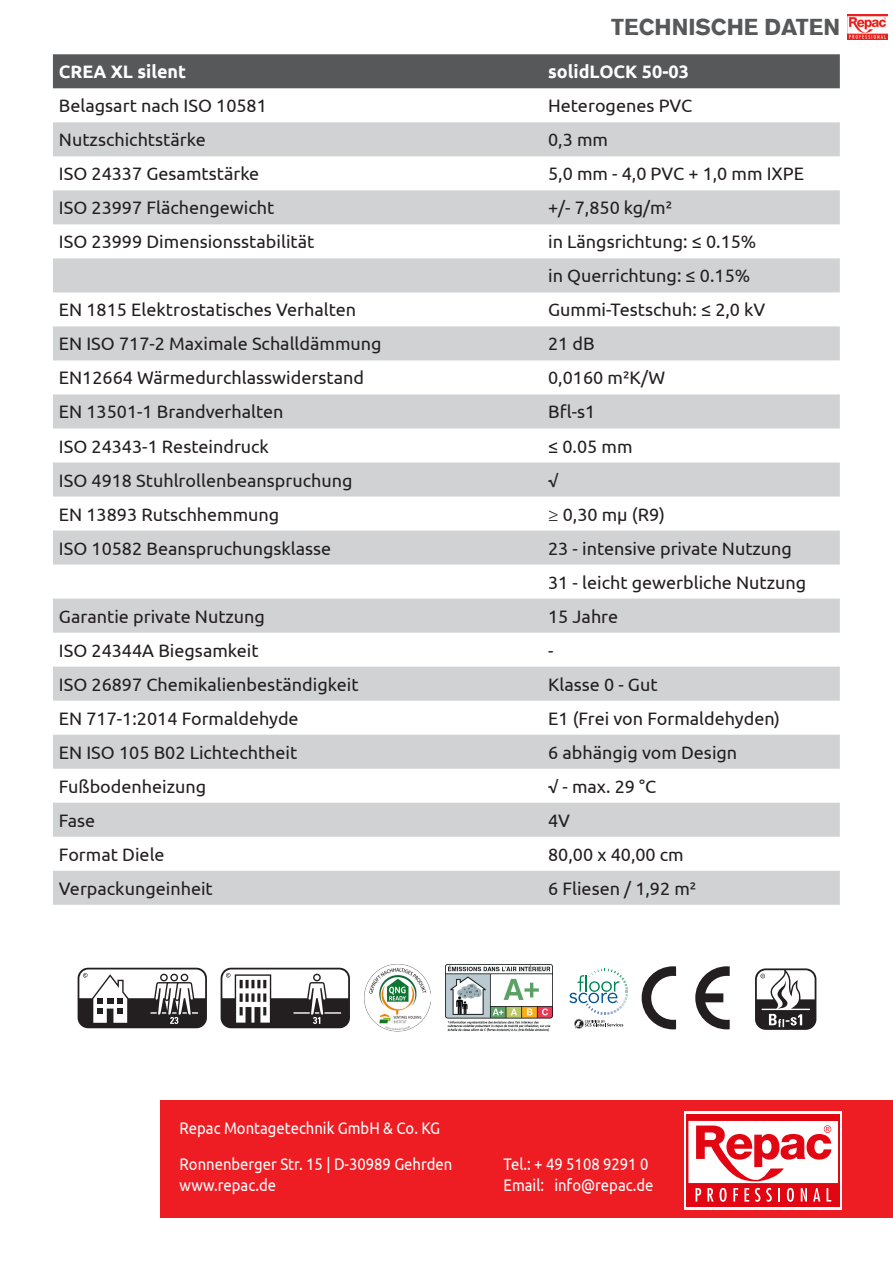
<style>
.page{position:relative;width:893px;height:1263px;background:#fff}
.page>*{position:absolute;margin:0;border:0;box-sizing:border-box;transform-origin:0 0}
.t1{font:900 22.5px "Akzidenz Grotesk";color:#57585a}
.t2{font:18px "Ubuntu";color:#231f20}
.t3{font:700 18px "Ubuntu";color:#fff}
.t4{font:16.8px "Ubuntu";color:#fff;scale:.88 1}
.s1{font-family:"Minion Pro"}
</style>
<div class="page">
<img style="left:847px;top:15px;width:41px;height:25px">
<svg style="left:221px;top:968px;width:129px;height:60px"></svg>
<svg style="left:78px;top:968px;width:129px;height:60px"></svg>
<svg style="left:642px;top:966px;width:34px;height:63px"></svg>
<svg style="left:695px;top:966px;width:35px;height:63px"></svg>
<img style="left:445px;top:964px;width:108px;height:68px">
<svg style="left:755px;top:968px;width:61px;height:62px"></svg>
<svg style="left:569px;top:968px;width:59px;height:60px"></svg>
<div style="left:53px;top:54px;width:787px;height:34px;background:#57585a"></div>
<div style="left:53px;top:122px;width:787px;height:34px;background:#d1d2d4"></div>
<div style="left:53px;top:190px;width:787px;height:34px;background:#d1d2d4"></div>
<div style="left:53px;top:258px;width:787px;height:34px;background:#d1d2d4"></div>
<div style="left:53px;top:326px;width:787px;height:34px;background:#d1d2d4"></div>
<div style="left:53px;top:394px;width:787px;height:34px;background:#d1d2d4"></div>
<div style="left:53px;top:462px;width:787px;height:34px;background:#d1d2d4"></div>
<div style="left:53px;top:531px;width:787px;height:34px;background:#d1d2d4"></div>
<div style="left:53px;top:599px;width:787px;height:34px;background:#d1d2d4"></div>
<div style="left:53px;top:667px;width:787px;height:34px;background:#d1d2d4"></div>
<div style="left:53px;top:735px;width:787px;height:34px;background:#d1d2d4"></div>
<div style="left:53px;top:803px;width:787px;height:34px;background:#d1d2d4"></div>
<div style="left:53px;top:871px;width:787px;height:34px;background:#d1d2d4"></div>
<div style="left:160px;top:1100px;width:733px;height:118px;background:#ee1d23"></div>
<div style="left:685px;top:1111px;width:157px;height:99px;background:#fff"></div>
<div style="left:687px;top:1114px;width:153px;height:93px;background:#e20613"></div>
<div style="left:688px;top:1121px;width:150px;height:62px;background:#fff"></div>
<svg style="left:695px;top:1188px;width:6px;height:13px"></svg>
<svg style="left:707px;top:1188px;width:19px;height:14px"></svg>
<svg style="left:733px;top:1188px;width:5px;height:13px"></svg>
<svg style="left:744px;top:1188px;width:5px;height:13px"></svg>
<svg style="left:755px;top:1188px;width:5px;height:14px"></svg>
<svg style="left:766px;top:1188px;width:6px;height:14px"></svg>
<svg style="left:778px;top:1188px;width:2px;height:13px"></svg>
<svg style="left:787px;top:1188px;width:7px;height:14px"></svg>
<svg style="left:801px;top:1188px;width:6px;height:13px"></svg>
<svg style="left:813px;top:1188px;width:7px;height:13px"></svg>
<svg style="left:826px;top:1188px;width:5px;height:13px"></svg>
<svg style="left:696px;top:1125px;width:135px;height:56px"></svg>
<img style="left:364px;top:964px;width:66px;height:68px">
<p class="t1" style="left:611px;top:14px;width:230px">TECHNISCHE DATEN</p>
<p class="t3" style="left:59px;top:61px;width:129px">CREA XL silent</p>
<p class="t3" style="left:548px;top:61px;width:142px">solidLOCK 50-03</p>
<p class="t2" style="left:59px;top:95px;width:209px">Belagsart nach ISO 10581</p>
<p class="t2" style="left:548px;top:95px;width:146px">Heterogenes PVC</p>
<p class="t2" style="left:59px;top:129px;width:148px">Nutzschichtstärke</p>
<p class="t2" style="left:548px;top:129px;width:61px">0,3 mm</p>
<p class="t2" style="left:59px;top:163px;width:202px">ISO 24337 Gesamtstärke</p>
<p class="t2" style="left:548px;top:163px;width:258px">5,0 mm - 4,0 PVC + 1,0 mm IXPE</p>
<p class="t2" style="left:59px;top:197px;width:217px">ISO 23997 Flächengewicht</p>
<p class="t2" style="left:548px;top:197px;width:125px">+/- 7,850 kg/m²</p>
<p class="t2" style="left:59px;top:231px;width:257px">ISO 23999 Dimensionsstabilität</p>
<p class="t2" style="left:548px;top:231px;width:210px">in Längsrichtung: ≤ 0.15%</p>
<p class="t2" style="left:548px;top:265px;width:204px">in Querrichtung: ≤ 0.15%</p>
<p class="t2" style="left:59px;top:299px;width:299px">EN 1815 Elektrostatisches Verhalten</p>
<p class="t2" style="left:548px;top:299px;width:219px">Gummi-Testschuh: ≤ 2,0 kV</p>
<p class="t2" style="left:59px;top:333px;width:324px">EN ISO 717-2 Maximale Schalldämmung</p>
<p class="t2" style="left:548px;top:333px;width:48px">21 dB</p>
<p class="t2" style="left:59px;top:367px;width:307px">EN12664 Wärmedurchlasswiderstand</p>
<p class="t2" style="left:548px;top:367px;width:118px">0,0160 m²K/W</p>
<p class="t2" style="left:59px;top:401px;width:226px">EN 13501-1 Brandverhalten</p>
<p class="t2" style="left:548px;top:401px;width:49px">Bfl-s1</p>
<p class="t2" style="left:59px;top:435px;width:212px">ISO 24343-1 Resteindruck</p>
<p class="t2" style="left:548px;top:435px;width:86px">≤ 0.05 mm</p>
<p class="t2" style="left:59px;top:469px;width:295px">ISO 4918 Stuhlrollenbeanspruchung</p>
<p class="t2" style="left:548px;top:469px;width:12px">√</p>
<p class="t2" style="left:59px;top:503px;width:222px">EN 13893 Rutschhemmung</p>
<p class="t2" style="left:548px;top:503px;width:118px"><span class="s1">≥</span> 0,30 mμ (R9)</p>
<p class="t2" style="left:59px;top:537px;width:274px">ISO 10582 Beanspruchungsklasse</p>
<p class="t2" style="left:548px;top:537px;width:245px">23 - intensive private Nutzung</p>
<p class="t2" style="left:548px;top:571px;width:259px">31 - leicht gewerbliche Nutzung</p>
<p class="t2" style="left:59px;top:605px;width:207px">Garantie private Nutzung</p>
<p class="t2" style="left:548px;top:605px;width:72px">15 Jahre</p>
<p class="t2" style="left:59px;top:639px;width:201px">ISO 24344A Biegsamkeit</p>
<p class="t2" style="left:548px;top:639px;width:7px">-</p>
<p class="t2" style="left:59px;top:673px;width:301px">ISO 26897 Chemikalienbeständigkeit</p>
<p class="t2" style="left:548px;top:673px;width:111px">Klasse 0 - Gut</p>
<p class="t2" style="left:59px;top:707px;width:241px">EN 717-1:2014 Formaldehyde</p>
<p class="t2" style="left:548px;top:707px;width:233px">E1 (Frei von Formaldehyden)</p>
<p class="t2" style="left:59px;top:741px;width:240px">EN ISO 105 B02 Lichtechtheit</p>
<p class="t2" style="left:548px;top:741px;width:191px">6 abhängig vom Design</p>
<p class="t2" style="left:59px;top:775px;width:149px">Fußbodenheizung</p>
<p class="t2" style="left:548px;top:775px;width:110px">√ - max. 29 °C</p>
<p class="t2" style="left:59px;top:809px;width:38px">Fase</p>
<p class="t2" style="left:548px;top:809px;width:23px">4V</p>
<p class="t2" style="left:59px;top:843px;width:107px">Format Diele</p>
<p class="t2" style="left:548px;top:843px;width:137px">80,00 x 40,00 cm</p>
<p class="t2" style="left:59px;top:877px;width:155px">Verpackungeinheit</p>
<p class="t2" style="left:548px;top:877px;width:150px">6 Fliesen / 1,92 m²</p>
<p class="t4" style="left:180px;top:1118px;width:298px">Repac Montagetechnik GmbH &amp; Co. KG</p>
<p class="t4" style="left:180px;top:1154px;width:312px">Ronnenberger Str. 15 | D-30989 Gehrden</p>
<p class="t4" style="left:504px;top:1154px;width:166px">Tel.: + 49 5108 9291 0</p>
<p class="t4" style="left:180px;top:1175px;width:111px">www.repac.de</p>
<p class="t4" style="left:504px;top:1175px;width:172px">Email: info@repac.de</p>
</div>
